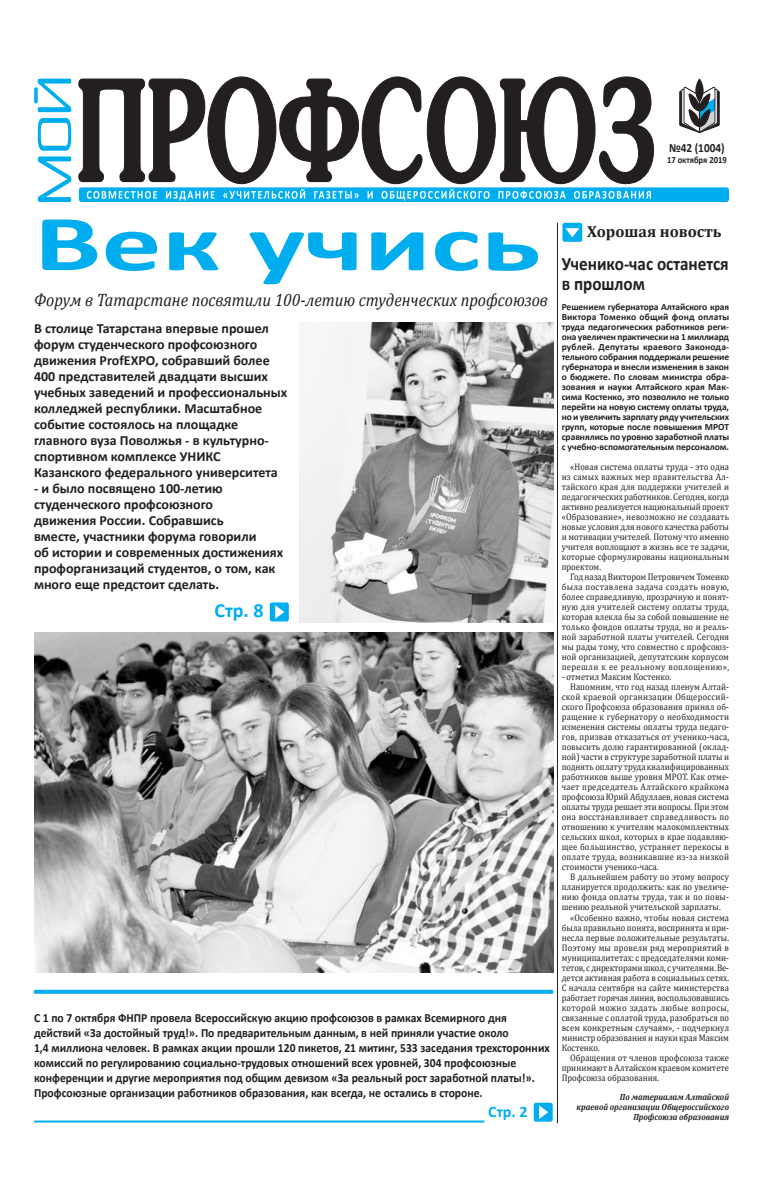
<style>
.page{position:relative;width:766px;height:1191px;background:#fff}
.page>*{position:absolute;margin:0;border:0;box-sizing:border-box;transform-origin:0 0}
.Заголовок_большой{font:700 80px "Calibri";color:#00aeef;scale:1.5 1}
.Страница{font:700 20px "Calibri";color:#00aeef}
.Заголовок_колонки{font:700 19px/20px "Calibri";color:#231f20;scale:.9 1}
.Подзаголовок{font:italic 18px "Cambria";color:#231f20;scale:.9 1}
.Рубрика{font:700 16px "Cambria";color:#231f20}
.Страница-2{font:700 16px "Calibri";color:#00aeef}
.Врез_плотный{font:700 14px/16px "Calibri";color:#231f20}
.Врез_плотный-2{font:700 12.5px/15px "Calibri";color:#231f20;scale:.93 1}
.Врез_плотный-3{font:700 12.5px "Calibri";color:#231f20;scale:.9 1}
.Текст{font:9.5px/10px "Cambria";color:#231f20;text-align:justify;scale:.9 1}
.Врез_плотный-4{font:700 9.5px/10px "Calibri";letter-spacing:-.005em;color:#231f20;text-align:justify}
.Врез_плотный-5{font:700 9.5px "Calibri";letter-spacing:-.005em;color:#231f20;scale:.9 1}
.Подпись{font:italic 700 9px/10px "Cambria";color:#231f20;text-align:right;scale:.9 1}
</style>
<div class="page">
<svg style="left:79px;top:77px;width:574px;height:107px"></svg>
<div style="left:79px;top:187px;width:649px;height:15px;background:#00aeef;border-radius:3px"></div>
<svg style="left:87px;top:189px;width:402px;height:12px"></svg>
<svg style="left:498px;top:191px;width:152px;height:8px"></svg>
<svg style="left:679px;top:78px;width:40px;height:55px"></svg>
<svg style="left:34px;top:79px;width:37px;height:123px"></svg>
<div style="left:562px;top:223px;width:20px;height:19px;background:#00aeef;border-radius:2px"></div>
<svg style="left:565px;top:228px;width:14px;height:9px"></svg>
<hr style="left:557px;top:223px;width:1px;height:900px;background:#231f20">
<img style="left:299px;top:322px;width:254px;height:300px">
<img style="left:34px;top:632px;width:519px;height:340px">
<svg style="left:34px;top:989px;width:519px;height:4px;background:#32bdf2"></svg>
<div style="left:270px;top:602px;width:19px;height:19px;background:#00aeef;border-radius:2px"></div>
<svg style="left:275px;top:605px;width:9px;height:14px"></svg>
<div style="left:533px;top:1102px;width:19px;height:19px;background:#00aeef;border-radius:2px"></div>
<svg style="left:539px;top:1105px;width:9px;height:14px"></svg>
<hr style="left:34px;top:1120px;width:450px;height:2px;background:#00aeef">
<p class="Врез_плотный-3" style="left:669px;top:139px;width:63px">№42 (1004)</p>
<p class="Врез_плотный-5" style="left:667px;top:154px;width:68px">17 октября 2019</p>
<p class="Заголовок_большой" style="left:34px;top:187px;width:339px">Век учись</p>
<p class="Подзаголовок" style="left:34px;top:287px;width:572px">Форум в Татарстане посвятили 100‑летию студенческих профсоюзов</p>
<p class="Врез_плотный" style="left:34px;top:319px;width:255px">В столице Татарстана впервые прошел форум студенческого профсоюзного движения ProfEXPO, собравший более 400 представителей двадцати высших учебных заведений и профессиональных колледжей республики. Масштабное событие состоялось на площадке главного вуза Поволжья - в культурно&shy;спортивном комплексе УНИКС Казанского федерального университета</p>
<p class="Врез_плотный" style="left:34px;top:479px;width:251px">- и было посвящено 100‑летию студенческого профсоюзного<br>движения России. Собравшись<br>вместе, участники форума говорили<br>об истории и современных достижениях профорганизаций студентов, о том, как много еще предстоит сделать.</p>
<p class="Страница" style="left:214px;top:596px;width:51px">Стр. 8</p>
<p class="Врез_плотный-2" style="left:34px;top:1009px;width:556px">С 1 по 7 октября ФНПР провела Всероссийскую акцию профсоюзов в рамках Всемирного дня действий «За достойный труд!». По предварительным данным, в ней приняли участие около<br>1,4 миллиона человек. В рамках акции прошли 120 пикетов, 21 митинг, 533 заседания трехсторонних комиссий по регулированию социально-трудовых отношений всех уровней, 304 профсоюзные конференции и другие мероприятия под общим девизом «За реальный рост заработной платы!».<br>Профсоюзные организации работников образования, как всегда, не остались в стороне.</p>
<p class="Страница-2" style="left:488px;top:1100px;width:41px">Стр. 2</p>
<p class="Рубрика" style="left:587px;top:220px;width:136px">Хорошая новость</p>
<p class="Заголовок_колонки" style="left:561px;top:253px;width:187px">Ученико-час останется в прошлом</p>
<p class="Врез_плотный-4" style="left:561px;top:302px;width:169px">Решением губернатора Алтайского края Виктора Томенко общий фонд оплаты труда педагогических работников реги&shy;она увеличен практически на 1 миллиард рублей. Депутаты краевого Законода&shy;тельного собрания поддержали решение губернатора и внесли изменения в закон о бюджете. По словам министра обра&shy;зования и науки Алтайского края Мак&shy;сима Костенко, это позволило не только перейти на новую систему оплаты труда, но и увеличить зарплату ряду учительских групп, которые после повышения МРОТ сравнялись по уровню заработной платы с учебно-вспомогательным персоналом.</p>
<p class="Текст" style="left:561px;top:462px;width:187px;text-indent:9px">«Новая система оплаты труда - это одна из самых важных мер правительства Ал&shy;тайского края для поддержки учителей и педагогических работников. Сегодня, когда активно реализуется национальный проект «Образование», невозможно не создавать новые условия для нового качества работы и мотивации учителей. Потому что именно учителя воплощают в жизнь все те задачи, которые сформулированы национальным проектом.</p>
<p class="Текст" style="left:561px;top:572px;width:187px;text-indent:9px">Год назад Виктором Петровичем Томенко была поставлена задача создать новую, более справедливую, прозрачную и понят&shy;ную для учителей систему оплаты труда, которая влекла бы за собой повышение не только фондов оплаты труда, но и реаль&shy;ной заработной платы учителей. Сегодня мы рады тому, что совместно с профсоюз&shy;ной организацией, депутатским корпусом перешли к ее реальному воплощению»,</p>
<p class="Текст" style="left:561px;top:672px;width:123px">- отметил Максим Костенко.</p>
<p class="Текст" style="left:561px;top:682px;width:187px;text-indent:8px">Напомним, что год назад пленум Алтай&shy;ской краевой организации Общероссий&shy;ского Профсоюза образования принял об&shy;ращение к губернатору о необходимости изменения системы оплаты труда педаго&shy;гов, призвав отказаться от ученико-часа, повысить долю гарантированной (оклад&shy;ной) части в структуре заработной платы и поднять оплату труда квалифицированных работников выше уровня МРОТ. Как отме&shy;чает председатель Алтайского крайкома профсоюза Юрий Абдуллаев, новая система оплаты труда решает эти вопросы. При этом она восстанавливает справедливость по отношению к учителям малокомплектных сельских школ, которых в крае подавляю&shy;щее большинство, устраняет перекосы в оплате труда, возникавшие из-за низкой стоимости ученико-часа.</p>
<p class="Текст" style="left:561px;top:872px;width:187px;text-indent:9px">В дальнейшем работу по этому вопросу планируется продолжить: как по увеличе&shy;нию фонда оплаты труда, так и по повы&shy;шению реальной учительской зарплаты.</p>
<p class="Текст" style="left:561px;top:912px;width:187px;text-indent:9px">«Особенно важно, чтобы новая система была правильно понята, воспринята и при&shy;несла первые положительные результаты.<br>Поэтому мы провели ряд мероприятий в муниципалитетах: с председателями коми&shy;тетов, с директорами школ, с учителями. Ве&shy;дется активная работа в социальных сетях.<br>С начала сентября на сайте министерства работает горячая линия, воспользовавшись которой можно задать любые вопросы, связанные с оплатой труда, разобраться по всем конкретным случаям», - подчеркнул министр образования и науки края Максим Костенко.</p>
<p class="Текст" style="left:561px;top:1052px;width:187px;text-indent:9px">Обращения от членов профсоюза также принимают в Алтайском краевом комитете Профсоюза образования.</p>
<p class="Подпись" style="left:619px;top:1092px;width:123px">По материалам Алтайской</p>
<p class="Подпись" style="left:576px;top:1102px;width:171px">краевой организации Общероссийского<br>Профсоюза образования</p>
</div>
